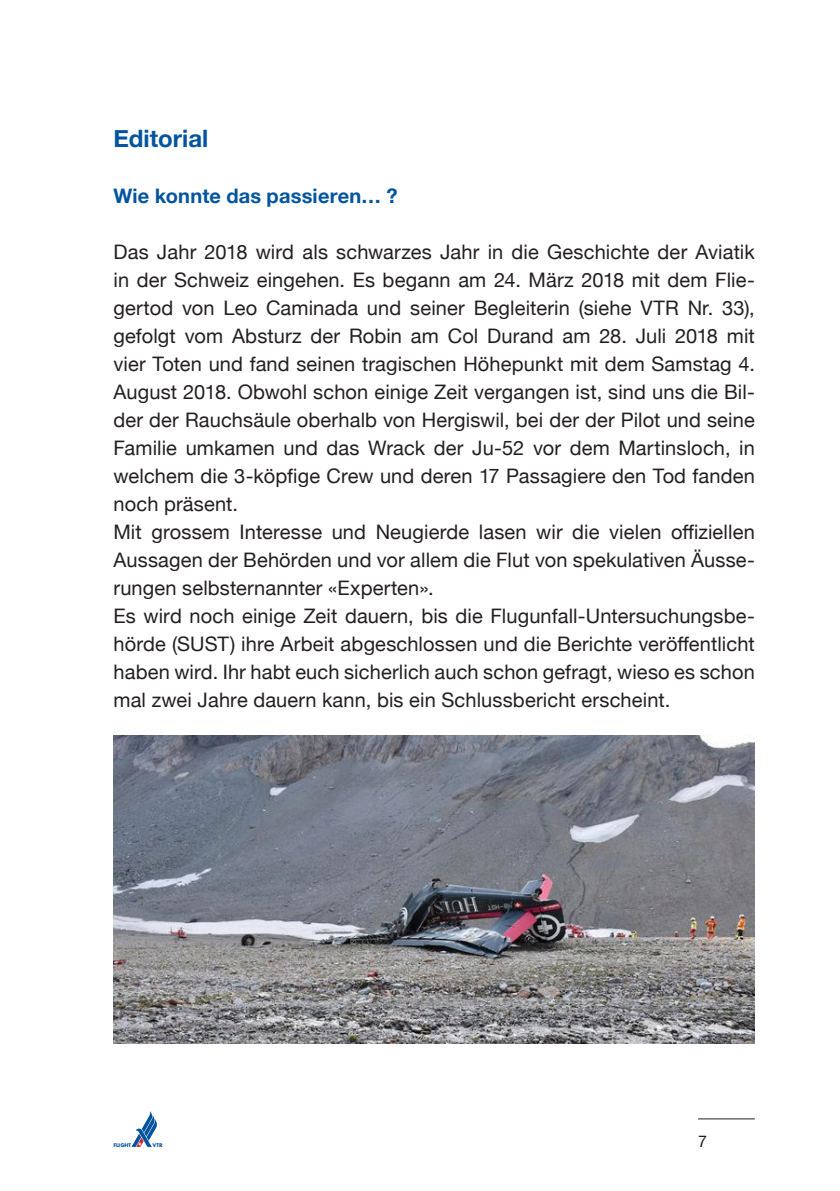
<style>
.page{position:relative;width:840px;height:1191px;background:#fff}
.page>*{position:absolute;margin:0;border:0;box-sizing:border-box;transform-origin:0 0}
.t1{font:700 24px "Helvetica Neue";color:#01549d}
.t2{font:20px/28px "Helvetica Neue";letter-spacing:.005em;color:#231f20}
.t3{font:700 20px "Helvetica Neue";letter-spacing:.01em;color:#01549d}
.t4{font:16px "Helvetica Neue";color:#231f20}
.t5{font:700 5px "Futura";letter-spacing:-.015em;color:#01549d}
</style>
<div class="page">
<hr style="left:697px;top:1118px;width:57px;height:1px;background:#231f20">
<svg style="left:131px;top:1111px;width:26px;height:36px"></svg>
<img style="left:113px;top:735px;width:641px;height:308px">
<p class="t1" style="left:113px;top:120px;width:96px">Editorial</p>
<p class="t3" style="left:113px;top:180px;width:285px">Wie konnte das passieren… ?</p>
<p class="t2" style="left:113px;top:239px;width:642px">Das Jahr 2018 wird als schwarzes Jahr in die Geschichte der Aviatik in der Schweiz eingehen. Es begann am 24. März 2018 mit dem Flie&shy;gertod von Leo Caminada und seiner Begleiterin (siehe VTR Nr. 33), gefolgt vom Absturz der Robin am Col Durand am 28. Juli 2018 mit vier Toten und fand seinen tragischen Höhepunkt mit dem Samstag 4.<br>August 2018. Obwohl schon einige Zeit vergangen ist, sind uns die Bil&shy;der der Rauchsäule oberhalb von Hergiswil, bei der der Pilot und seine Familie umkamen und das Wrack der Ju-52 vor dem Martinsloch, in welchem die 3-köpfige Crew und deren 17 Passagiere den Tod fanden noch präsent.<br>Mit grossem Interesse und Neugierde lasen wir die vielen offiziellen Aussagen der Behörden und vor allem die Flut von spekulativen Äusse&shy;rungen selbsternannter «Experten».<br>Es wird noch einige Zeit dauern, bis die Flugunfall-Untersuchungsbe&shy;hörde (SUST) ihre Arbeit abgeschlossen und die Berichte veröffentlicht haben wird. Ihr habt euch sicherlich auch schon gefragt, wieso es schon mal zwei Jahre dauern kann, bis ein Schlussbericht erscheint.</p>
<p class="t5" style="left:113px;top:1141px;width:19px">FLIGHT</p>
<p class="t5" style="left:152px;top:1141px;width:12px">VTR</p>
<p class="t4" style="left:697px;top:1129px;width:10px">7</p>
</div>
